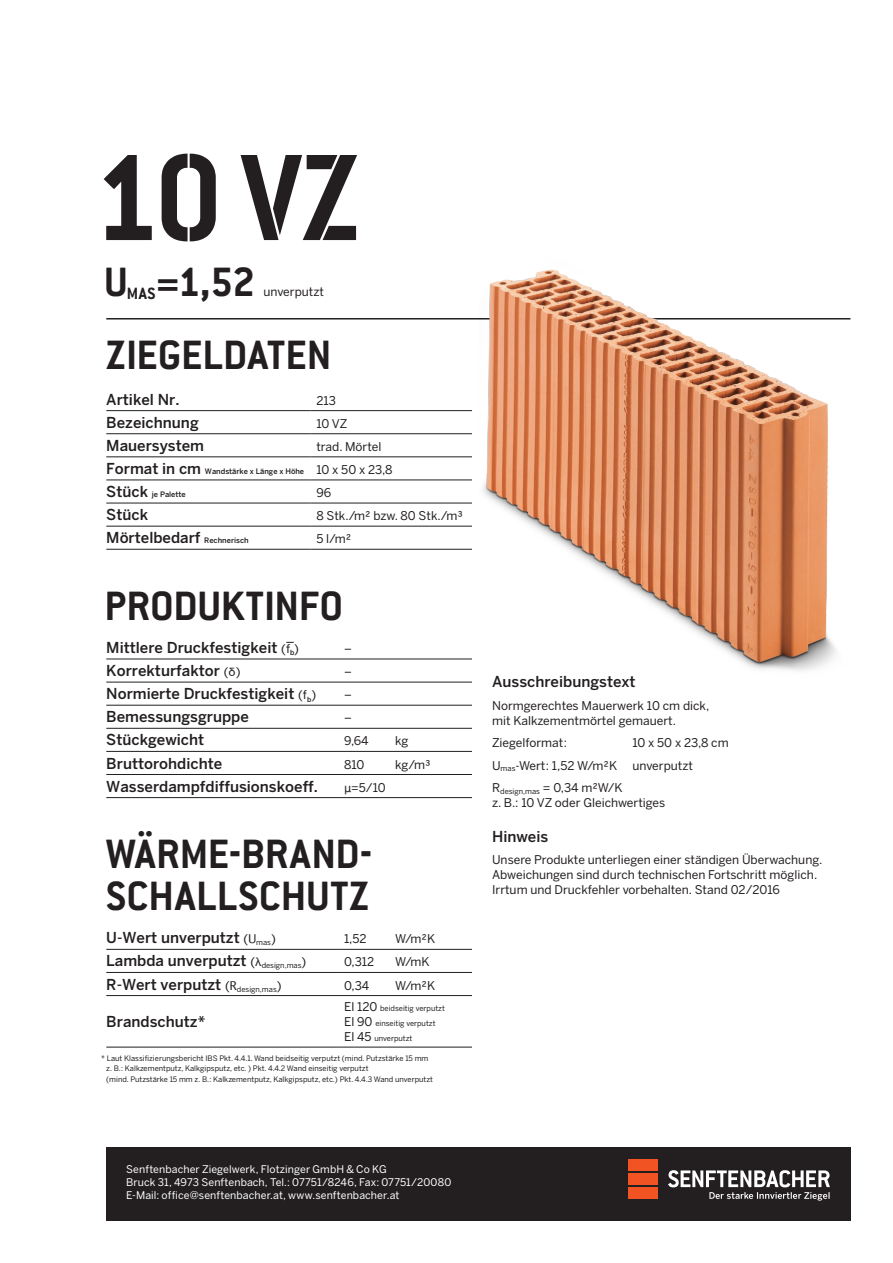
<style>
.page{position:relative;width:893px;height:1263px;background:#fff}
.page>*{position:absolute;margin:0;border:0;box-sizing:border-box;transform-origin:0 0}
.t1{font:135px "OK Stencil";color:#231f20}
.t2{font:700 45px/42px "Conduit ITC";letter-spacing:.005em;color:#231f20}
.t3{font:700 18px "Conduit ITC";color:#231f20}
.t4{font:500 15px "Benton Sans";color:#231f20}
.t5{font:12px/15px "Benton Sans";color:#231f20}
.t6{font:10.5px/12.8px "Benton Sans";letter-spacing:.01em;color:#fff}
.t7{font:7.5px/15px "Benton Sans";color:#231f20}
.t8{font:500 7.5px "Benton Sans";color:#231f20}
.s1{font-size:15px}
.s2{font-weight:400;font-size:12px}
.s3{font-size:7.5px}
.s4{font-size:12px}
</style>
<div class="page">
<div style="left:106px;top:1147px;width:744px;height:73px;background:#231f20"></div>
<div style="left:629px;top:1187px;width:29px;height:12px;background:#f15422"></div>
<div style="left:629px;top:1173px;width:29px;height:11px;background:#f15422"></div>
<div style="left:629px;top:1159px;width:29px;height:11px;background:#f15422"></div>
<svg style="left:668px;top:1170px;width:162px;height:30px"></svg>
<hr style="left:106px;top:410px;width:204px;height:1px;background:#231f20">
<hr style="left:310px;top:410px;width:162px;height:1px;background:#231f20">
<hr style="left:106px;top:433px;width:204px;height:1px;background:#231f20">
<hr style="left:310px;top:433px;width:162px;height:1px;background:#231f20">
<hr style="left:106px;top:456px;width:204px;height:1px;background:#231f20">
<hr style="left:310px;top:456px;width:162px;height:1px;background:#231f20">
<hr style="left:106px;top:480px;width:204px;height:1px;background:#231f20">
<hr style="left:310px;top:480px;width:162px;height:1px;background:#231f20">
<hr style="left:106px;top:503px;width:204px;height:1px;background:#231f20">
<hr style="left:310px;top:503px;width:162px;height:1px;background:#231f20">
<hr style="left:106px;top:526px;width:204px;height:1px;background:#231f20">
<hr style="left:310px;top:526px;width:162px;height:1px;background:#231f20">
<hr style="left:106px;top:549px;width:204px;height:1px;background:#231f20">
<hr style="left:310px;top:549px;width:162px;height:1px;background:#231f20">
<hr style="left:106px;top:659px;width:232px;height:1px;background:#231f20">
<hr style="left:338px;top:659px;width:134px;height:1px;background:#231f20">
<hr style="left:106px;top:682px;width:232px;height:1px;background:#231f20">
<hr style="left:338px;top:682px;width:134px;height:1px;background:#231f20">
<hr style="left:106px;top:705px;width:232px;height:1px;background:#231f20">
<hr style="left:338px;top:705px;width:134px;height:1px;background:#231f20">
<hr style="left:106px;top:728px;width:232px;height:1px;background:#231f20">
<hr style="left:338px;top:728px;width:134px;height:1px;background:#231f20">
<hr style="left:106px;top:751px;width:232px;height:1px;background:#231f20">
<hr style="left:338px;top:751px;width:134px;height:1px;background:#231f20">
<hr style="left:106px;top:774px;width:232px;height:1px;background:#231f20">
<hr style="left:338px;top:774px;width:134px;height:1px;background:#231f20">
<hr style="left:106px;top:797px;width:232px;height:1px;background:#231f20">
<hr style="left:338px;top:797px;width:134px;height:1px;background:#231f20">
<hr style="left:106px;top:949px;width:232px;height:1px;background:#231f20">
<hr style="left:338px;top:949px;width:134px;height:1px;background:#231f20">
<hr style="left:106px;top:972px;width:232px;height:1px;background:#231f20">
<hr style="left:338px;top:972px;width:134px;height:1px;background:#231f20">
<hr style="left:106px;top:995px;width:232px;height:1px;background:#231f20">
<hr style="left:338px;top:995px;width:134px;height:1px;background:#231f20">
<hr style="left:106px;top:1047px;width:232px;height:1px;background:#231f20">
<hr style="left:338px;top:1047px;width:134px;height:1px;background:#231f20">
<hr style="left:106px;top:318px;width:744px;height:1px;background:#231f20">
<img style="left:478px;top:269px;width:373px;height:402px">
<h1 class="t1" style="left:95px;top:119px;width:268px">10 VZ</h1>
<h2 class="t2" style="left:104px;top:260px;width:25px">U</h2>
<h2 class="t2" style="left:156px;top:260px;width:101px">=1,52</h2>
<p class="t5" style="left:263px;top:284px;width:62px">unverputzt</p>
<h3 class="t3" style="left:127px;top:283px;width:30px">MAS</h3>
<h2 class="t2" style="left:106px;top:333px;width:227px">ZIEGELDATEN</h2>
<p class="t4" style="left:106px;top:390px;width:75px">Artikel Nr.</p>
<p class="t5" style="left:316px;top:393px;width:21px">213</p>
<p class="t4" style="left:106px;top:413px;width:94px">Bezeichnung</p>
<p class="t5" style="left:316px;top:416px;width:32px">10 VZ</p>
<p class="t4" style="left:106px;top:436px;width:99px">Mauersystem</p>
<p class="t5" style="left:316px;top:439px;width:67px">trad. Mörtel</p>
<p class="t8" style="left:106px;top:467px;width:288px"><span class="s1">Format in cm</span> Wandstärke x Länge x Höhe <span class="s2">10 x 50 x 23,8</span></p>
<p class="t8" style="left:106px;top:490px;width:81px"><span class="s1">Stück</span> je Palette</p>
<p class="t5" style="left:316px;top:485px;width:16px">96</p>
<p class="t4" style="left:106px;top:506px;width:43px">Stück</p>
<p class="t5" style="left:316px;top:508px;width:148px">8 Stk./m² bzw. 80 Stk./m³</p>
<p class="t4" style="left:106px;top:529px;width:144px">Mörtelbedarf <span class="s3">Rechnerisch</span></p>
<p class="t5" style="left:316px;top:531px;width:36px">5 l/m²</p>
<h2 class="t2" style="left:104px;top:584px;width:240px">PRODUKTINFO</h2>
<p class="t4" style="left:106px;top:639px;width:194px">Mittlere Druckfestigkeit <span class="s2">(f</span><sub>b</sub><span class="s2">)</span></p>
<p class="t5" style="left:344px;top:641px;width:9px">–</p>
<p class="t4" style="left:106px;top:662px;width:136px">Korrekturfaktor <span class="s2">( )</span></p>
<p class="t5" style="left:344px;top:664px;width:9px">–</p>
<p class="t4" style="left:106px;top:685px;width:211px">Normierte Druckfestigkeit <span class="s2">(f</span><sub>b</sub><span class="s2">)</span></p>
<p class="t5" style="left:344px;top:687px;width:9px">–</p>
<p class="t4" style="left:106px;top:708px;width:144px">Bemessungsgruppe</p>
<p class="t5" style="left:344px;top:710px;width:9px">–</p>
<p class="t4" style="left:106px;top:731px;width:99px">Stückgewicht</p>
<p class="t5" style="left:344px;top:733px;width:26px">9,64</p>
<p class="t5" style="left:395px;top:733px;width:15px">kg</p>
<p class="t4" style="left:106px;top:754px;width:117px">Bruttorohdichte</p>
<p class="t5" style="left:344px;top:756px;width:22px">810</p>
<p class="t5" style="left:395px;top:756px;width:37px">kg/m³</p>
<p class="t4" style="left:106px;top:777px;width:213px">Wasserdampfdiffusionskoeff.</p>
<p class="t5" style="left:351px;top:779px;width:36px">=5/10</p>
<h2 class="t2" style="left:106px;top:833px;width:268px">WÄRME-BRAND-<br>SCHALLSCHUTZ</h2>
<p class="t4" style="left:106px;top:929px;width:171px">U-Wert unverputzt <span class="s2">(</span> <sub>mas</sub><span class="s2">)</span></p>
<p class="t5" style="left:344px;top:931px;width:24px">1,52</p>
<p class="t5" style="left:395px;top:931px;width:42px">W/m²K</p>
<p class="t4" style="left:106px;top:952px;width:202px">Lambda unverputzt <span class="s2">(</span> <sub>design,mas</sub><span class="s2">)</span></p>
<p class="t5" style="left:344px;top:954px;width:32px">0,312</p>
<p class="t5" style="left:395px;top:954px;width:36px">W/mK</p>
<p class="t4" style="left:106px;top:975px;width:177px">R-Wert verputzt <span class="s2">(</span> <sub>design,mas</sub><span class="s2">)</span></p>
<p class="t5" style="left:344px;top:977px;width:27px">0,34</p>
<p class="t5" style="left:395px;top:977px;width:42px">W/m²K</p>
<p class="t4" style="left:106px;top:1012px;width:100px">Brandschutz*</p>
<p class="t7" style="left:344px;top:1001px;width:102px"><span class="s4">El 120</span> beidseitig verputzt<br><span class="s4">El 90</span> einseitig verputzt<br><span class="s4">El 45</span> unverputzt</p>
<p class="t7" style="left:106px;top:1053px;width:328px;line-height:10.5px;text-indent:-5px">* Laut Klassifizierungsbericht IBS Pkt. 4.4.1. Wand beidseitig verputzt (mind. Putzstärke 15 mm z. B.: Kalkzementputz, Kalkgipsputz, etc. ) Pkt. 4.4.2 Wand einseitig verputzt<br>(mind. Putzstärke 15 mm z. B.: Kalkzementputz, Kalkgipsputz, etc.) Pkt. 4.4.3 Wand unverputzt</p>
<p class="t4" style="left:492px;top:673px;width:145px">Ausschreibungstext</p>
<p class="t5" style="left:492px;top:698px;width:219px">Normgerechtes Mauerwerk 10 cm dick, mit Kalkzementmörtel gemauert.</p>
<p class="t5" style="left:492px;top:735px;width:77px">Ziegelformat:</p>
<p class="t5" style="left:632px;top:735px;width:98px">10 x 50 x 23,8 cm</p>
<p class="t5" style="left:492px;top:758px;width:127px">U<sub>mas</sub>-Wert: 1,52 W/m²K</p>
<p class="t5" style="left:632px;top:758px;width:62px">unverputzt</p>
<p class="t5" style="left:492px;top:780px;width:175px">R<sub>design,mas</sub> = 0,34 m²W/K<br>z. B.: 10 VZ oder Gleichwertiges</p>
<p class="t4" style="left:492px;top:827px;width:58px">Hinweis</p>
<p class="t5" style="left:492px;top:852px;width:332px">Unsere Produkte unterliegen einer ständigen Überwachung.<br>Abweichungen sind durch technischen Fortschritt möglich.<br>Irrtum und Druckfehler vorbehalten. Stand 02/2016</p>
<p class="t6" style="left:126px;top:1163px;width:326px">Senftenbacher Ziegelwerk, Flotzinger GmbH &amp; Co KG<br>Bruck 31, 4973 Senftenbach, Tel.: 07751/8246, Fax: 07751/20080<br>E-Mail: office@senftenbacher.at, www.senftenbacher.at</p>
</div>
